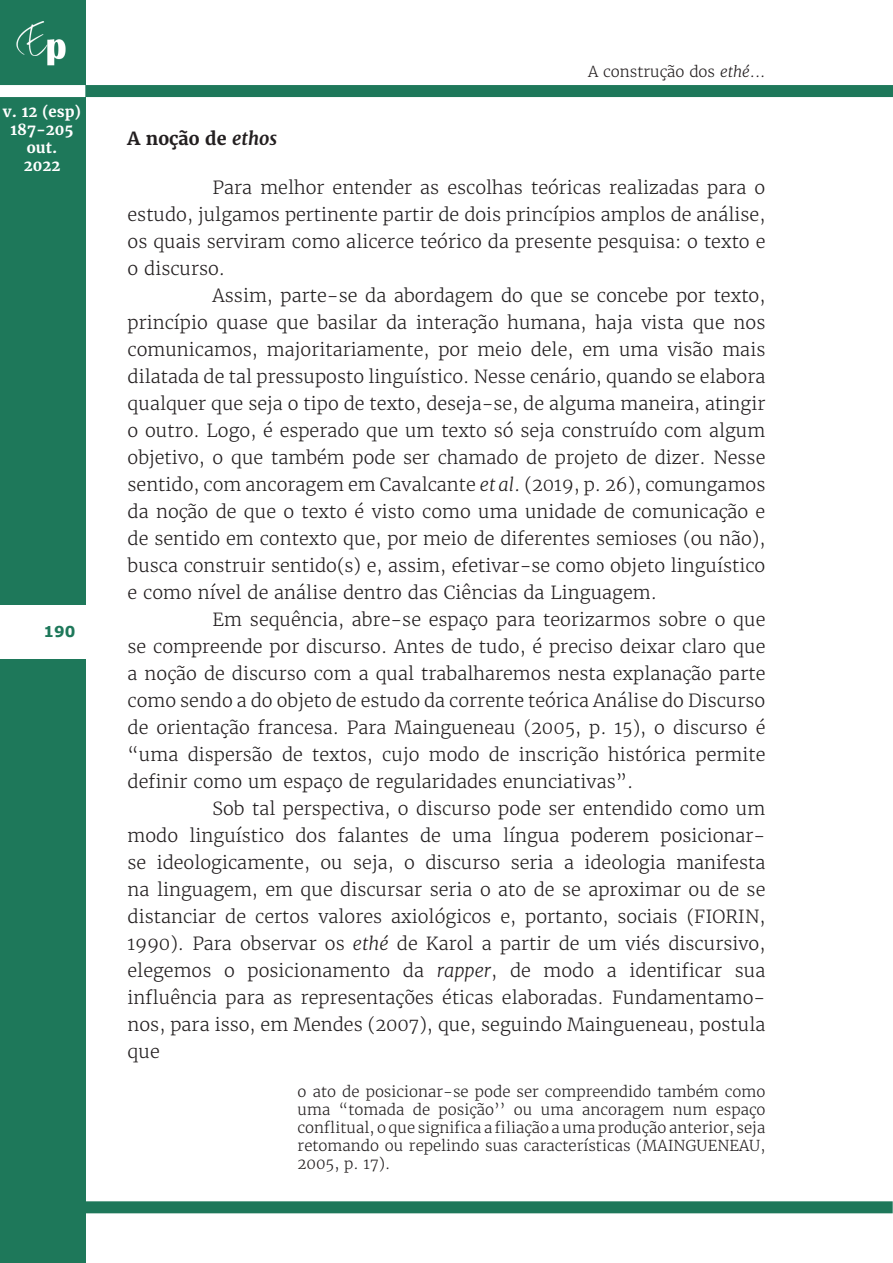
<style>
.page{position:relative;width:893px;height:1263px;background:#fff}
.page>*{position:absolute;margin:0;border:0;box-sizing:border-box;transform-origin:0 0}
.Corpo_do_artigo{font:300 18px/27px "Merriweather";color:#231f20;text-align:justify}
.Título_de_seção_prim{font:700 18px "Merriweather";color:#231f20}
.Citação__4L{font:300 15px/18px "Merriweather";color:#231f20;text-align:justify}
.t1{font:700 15px/18px "Merriweather";color:#fff;text-align:center}
.t2{font:700 15px "Verdana";color:#1e785a}
.s1{font-style:italic}
</style>
<div class="page">
<div style="left:0;top:0;width:85px;height:1263px;background:#1e785a"></div>
<img style="left:16px;top:21px;width:50px;height:45px">
<div style="left:85px;top:85px;width:808px;height:12px;background:#1e785a"></div>
<div style="left:0;top:85px;width:85px;height:12px;background:#fff"></div>
<div style="left:0;top:605px;width:85px;height:53px;background:#fff"></div>
<div style="left:84px;top:1201px;width:809px;height:12px;background:#1e785a"></div>
<p class="t1" style="left:3px;top:103px;width:80px">v. 12 (esp)<br>187-205 out.<br>2022</p>
<p class="t2" style="left:44px;top:622px;width:33px">190</p>
<p class="Citação__4L" style="left:588px;top:63px;width:179px">A construção dos <span class="s1">ethé</span>...</p>
<p class="Título_de_seção_prim" style="left:128px;top:127px;width:151px">A noção de <span class="s1">ethos</span></p>
<p class="Corpo_do_artigo" style="left:128px;top:174px;width:639px;text-indent:85px">Para melhor entender as escolhas teóricas realizadas para o estudo, julgamos pertinente partir de dois princípios amplos de análise, os quais serviram como alicerce teórico da presente pesquisa: o texto e o discurso.</p>
<p class="Corpo_do_artigo" style="left:128px;top:282px;width:639px;text-indent:85px">Assim, parte-se da abordagem do que se concebe por texto, princípio quase que basilar da interação humana, haja vista que nos comunicamos, majoritariamente, por meio dele, em uma visão mais dilatada de tal pressuposto linguístico. Nesse cenário, quando se elabora qualquer que seja o tipo de texto, deseja-se, de alguma maneira, atingir o outro. Logo, é esperado que um texto só seja construído com algum objetivo, o que também pode ser chamado de projeto de dizer. Nesse sentido, com ancoragem em Cavalcante <span class="s1">et al</span>. (2019, p. 26), comungamos da noção de que o texto é visto como uma unidade de comunicação e de sentido em contexto que, por meio de diferentes semioses (ou não), busca construir sentido(s) e, assim, efetivar-se como objeto linguístico e como nível de análise dentro das Ciências da Linguagem.</p>
<p class="Corpo_do_artigo" style="left:128px;top:606px;width:639px;text-indent:85px">Em sequência, abre-se espaço para teorizarmos sobre o que se compreende por discurso. Antes de tudo, é preciso deixar claro que a noção de discurso com a qual trabalharemos nesta explanação parte como sendo a do objeto de estudo da corrente teórica Análise do Discurso de orientação francesa. Para Maingueneau (2005, p. 15), o discurso é “uma dispersão de textos, cujo modo de inscrição histórica permite definir como um espaço de regularidades enunciativas”.</p>
<p class="Corpo_do_artigo" style="left:128px;top:795px;width:639px;text-indent:85px">Sob tal perspectiva, o discurso pode ser entendido como um modo linguístico dos falantes de uma língua poderem posicionar&shy;se ideologicamente, ou seja, o discurso seria a ideologia manifesta na linguagem, em que discursar seria o ato de se aproximar ou de se distanciar de certos valores axiológicos e, portanto, sociais (FIORIN, 1990). Para observar os <span class="s1">ethé</span> de Karol a partir de um viés discursivo, elegemos o posicionamento da <span class="s1">rapper</span>, de modo a identificar sua influência para as representações éticas elaboradas. Fundamentamo&shy;nos, para isso, em Mendes (2007), que, seguindo Maingueneau, postula que</p>
<p class="Citação__4L" style="left:298px;top:1082px;width:469px">o ato de posicionar-se pode ser compreendido também como uma “tomada de posição’’ ou uma ancoragem num espaço conflitual, o que significa a filiação a uma produção anterior, seja retomando ou repelindo suas características (MAINGUENEAU, 2005, p. 17).</p>
</div>
